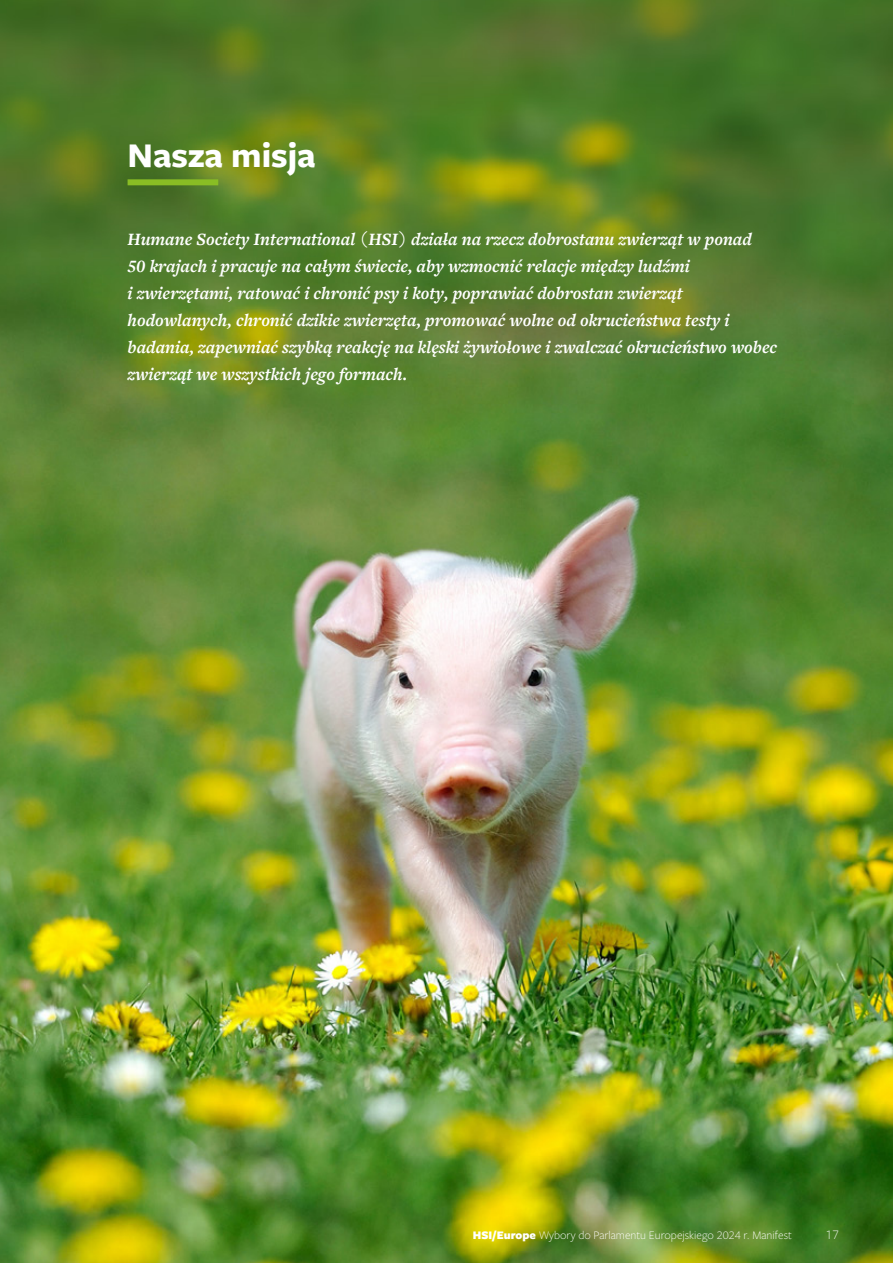
<style>
.page{position:relative;width:893px;height:1263px;background:#fff}
.page>*{position:absolute;margin:0;border:0;box-sizing:border-box;transform-origin:0 0}
.t1{font:700 36px "Freight Sans Pro";color:#fff}
.t2{font:italic 700 18px/27px "Freight Text Pro";color:#fff}
.t3{font:300 13.5px "Freight Sans Pro";color:#fff}
.t4{font:300 12px "Freight Sans Pro";color:#fff}
.s1{font-weight:900}
</style>
<div class="page">
<img style="left:0;top:0;width:893px;height:1263px">
<div style="left:128px;top:179px;width:90px;height:6px;background:#89bd24"></div>
<h1 class="t1" style="left:128px;top:130px;width:190px">Nasza misja</h1>
<p class="t2" style="left:128px;top:225px;width:651px">Humane Society International (HSI) działa na rzecz dobrostanu zwierząt w ponad<br>50 krajach i pracuje na całym świecie, aby wzmocnić relacje między ludźmi<br>i zwierzętami, ratować i chronić psy i koty, poprawiać dobrostan zwierząt hodowlanych, chronić dzikie zwierzęta, promować wolne od okrucieństwa testy i badania, zapewniać szybką reakcję na klęski żywiołowe i zwalczać okrucieństwo wobec zwierząt we wszystkich jego formach.</p>
<p class="t4" style="left:473px;top:1227px;width:321px"><span class="s1">HSI/Europe</span> Wybory do Parlamentu Europejskiego 2024 r. Manifest</p>
<p class="t3" style="left:826px;top:1226px;width:15px">17</p>
</div>
